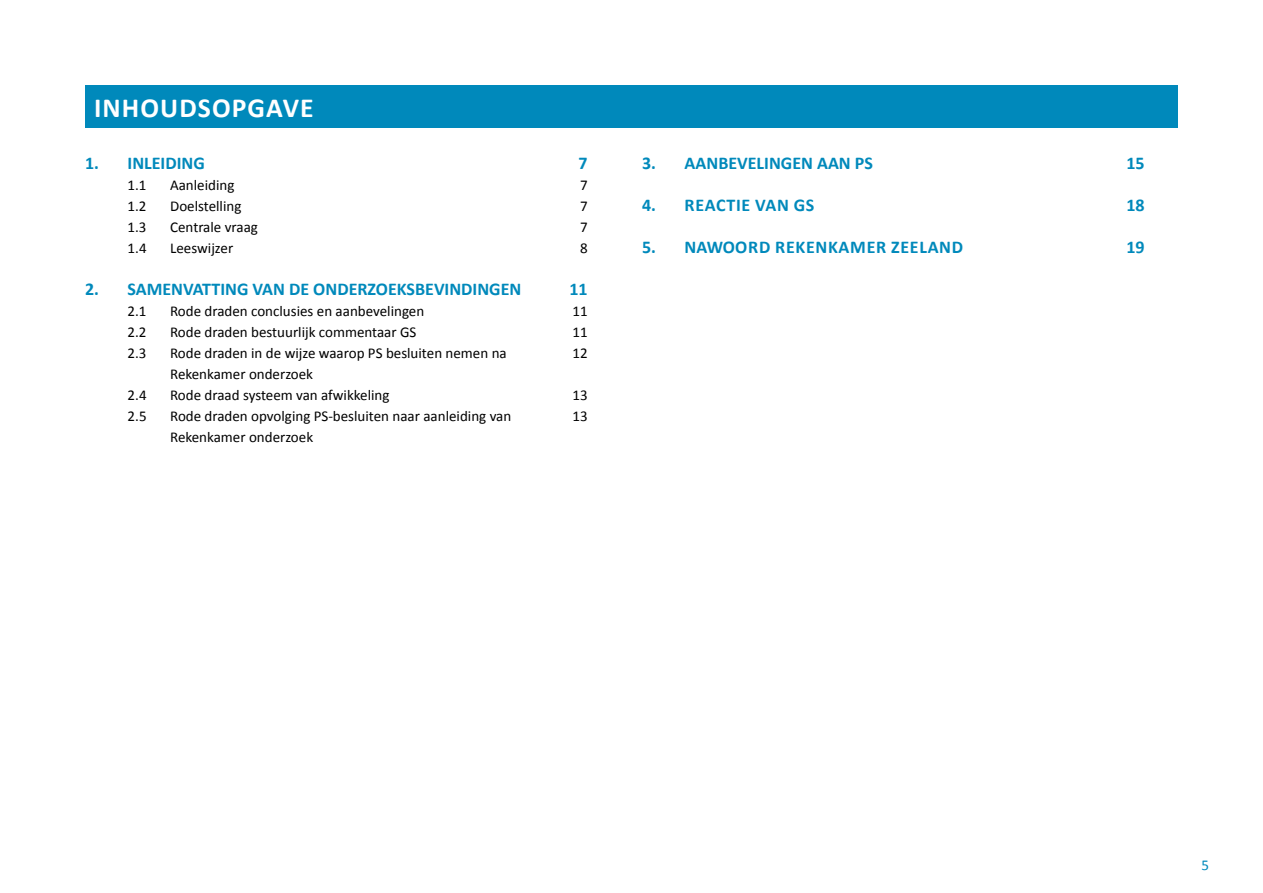
<style>
.page{position:relative;width:1263px;height:893px;background:#fff}
.page>*{position:absolute;margin:0;border:0;box-sizing:border-box;transform-origin:0 0}
.t1{font:700 27.6px "Calibri";letter-spacing:.04em;color:#fff}
.t2{font:700 18px "Calibri";color:#0089bb}
.t3{font:700 18px "Calibri";letter-spacing:.04em;color:#0089bb}
.t4{font:15px "Calibri";color:#000}
.t5{font:15px "Calibri";color:#0089bb}
</style>
<div class="page">
<div style="left:85px;top:85px;width:1093px;height:43px;background:#0089bb"></div>
<h1 class="t1" style="left:94px;top:88px;width:221px">INHOUDSOPGAVE</h1>
<p class="t2" style="left:85px;top:150px;width:121px">1. INLEIDING</p>
<p class="t2" style="left:578px;top:150px;width:11px">7</p>
<p class="t4" style="left:128px;top:175px;width:20px">1.1</p>
<p class="t4" style="left:170px;top:175px;width:66px">Aanleiding</p>
<p class="t4" style="left:580px;top:175px;width:9px">7</p>
<p class="t4" style="left:128px;top:196px;width:20px">1.2</p>
<p class="t4" style="left:170px;top:196px;width:73px">Doelstelling</p>
<p class="t4" style="left:580px;top:196px;width:9px">7</p>
<p class="t4" style="left:128px;top:217px;width:20px">1.3</p>
<p class="t4" style="left:170px;top:217px;width:89px">Centrale vraag</p>
<p class="t4" style="left:580px;top:217px;width:9px">7</p>
<p class="t4" style="left:128px;top:238px;width:20px">1.4</p>
<p class="t4" style="left:170px;top:238px;width:65px">Leeswijzer</p>
<p class="t4" style="left:580px;top:238px;width:9px">8</p>
<p class="t2" style="left:85px;top:276px;width:438px">2. SAMENVATTING VAN DE ONDERZOEKSBEVINDINGEN</p>
<p class="t2" style="left:569px;top:276px;width:20px">11</p>
<p class="t4" style="left:128px;top:301px;width:20px">2.1</p>
<p class="t4" style="left:170px;top:301px;width:256px">Rode draden conclusies en aanbevelingen</p>
<p class="t4" style="left:572px;top:301px;width:17px">11</p>
<p class="t4" style="left:128px;top:322px;width:20px">2.2</p>
<p class="t4" style="left:170px;top:322px;width:248px">Rode draden bestuurlijk commentaar GS</p>
<p class="t4" style="left:572px;top:322px;width:17px">11</p>
<p class="t4" style="left:128px;top:343px;width:20px">2.3</p>
<p class="t4" style="left:170px;top:343px;width:338px">Rode draden in de wijze waarop PS besluiten nemen na</p>
<p class="t4" style="left:572px;top:343px;width:17px">12</p>
<p class="t4" style="left:170px;top:364px;width:144px">Rekenkamer onderzoek</p>
<p class="t4" style="left:128px;top:385px;width:20px">2.4</p>
<p class="t4" style="left:170px;top:385px;width:221px">Rode draad systeem van afwikkeling</p>
<p class="t4" style="left:572px;top:385px;width:17px">13</p>
<p class="t4" style="left:128px;top:406px;width:20px">2.5</p>
<p class="t4" style="left:170px;top:406px;width:343px">Rode draden opvolging PS-besluiten naar aanleiding van</p>
<p class="t4" style="left:572px;top:406px;width:17px">13</p>
<p class="t4" style="left:170px;top:427px;width:144px">Rekenkamer onderzoek</p>
<p class="t2" style="left:642px;top:150px;width:232px">3. AANBEVELINGEN AAN PS</p>
<p class="t2" style="left:1126px;top:150px;width:20px">15</p>
<p class="t3" style="left:642px;top:192px;width:174px">4. REACTIE VAN GS</p>
<p class="t2" style="left:1126px;top:192px;width:20px">18</p>
<p class="t3" style="left:642px;top:234px;width:323px">5. NAWOORD REKENKAMER ZEELAND</p>
<p class="t2" style="left:1126px;top:234px;width:20px">19</p>
<p class="t5" style="left:1201px;top:854px;width:9px">5</p>
</div>
